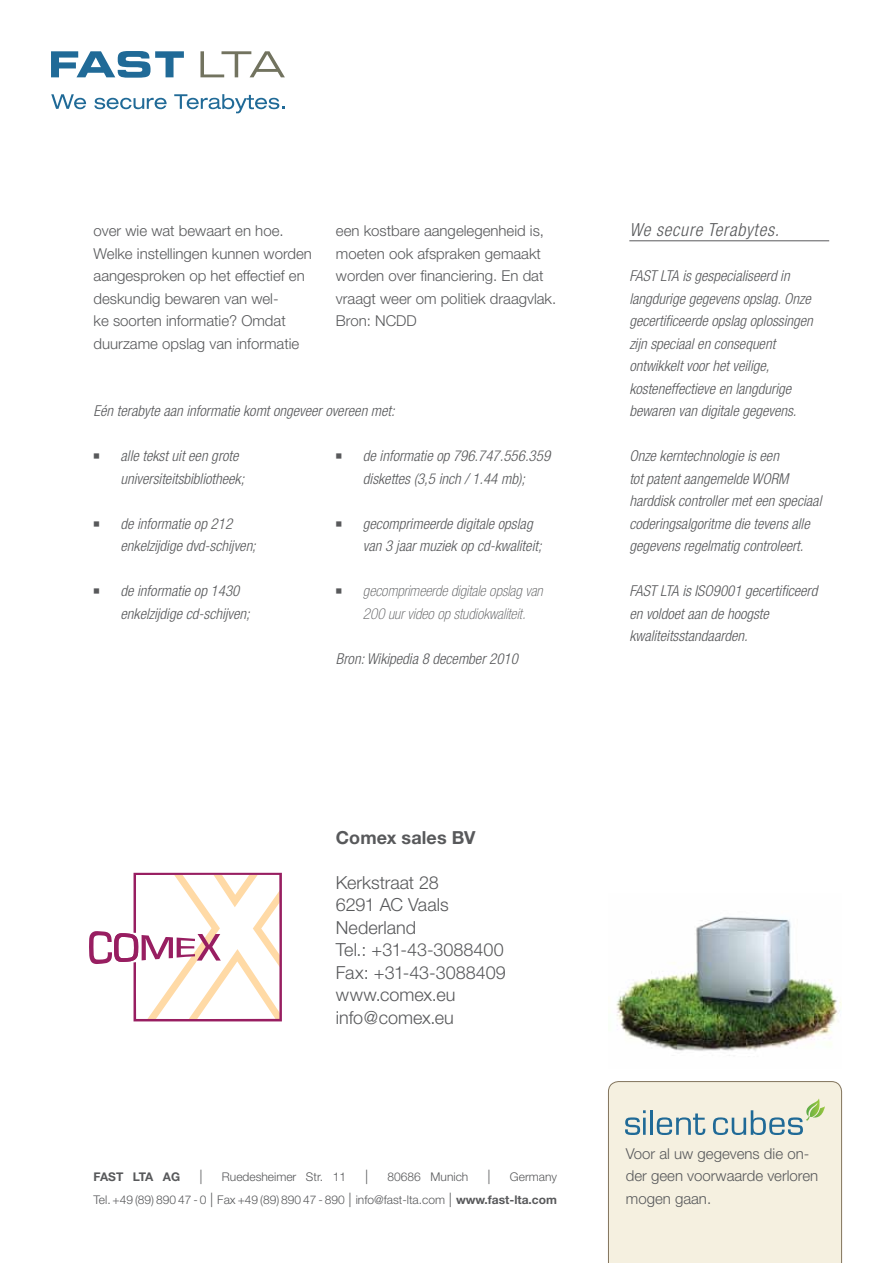
<style>
.page{position:relative;width:893px;height:1263px;background:#fff}
.page>*{position:absolute;margin:0;border:0;box-sizing:border-box;transform-origin:0 0}
.t1{font:300 18px/22.5px "Helvetica Neue";color:#58595b}
.t2{font:italic 300 condensed 18px "Helvetica Neue";letter-spacing:.04em;color:#58595b}
.t3{font:700 18px "Helvetica Neue";letter-spacing:.005em;color:#58595b}
.t4{font:italic 300 condensed 15px/22.5px "Helvetica Neue";color:#58595b}
.t5{font:300 15px/22.5px "Helvetica Neue";color:#58595b}
.t6{font:italic 100 condensed 15px/22.5px "Helvetica Neue";color:#58595b}
.t7{font:300 14.4px "Helvetica Neue";color:#58595b}
.t8{font:300 12px/22.5px "Helvetica Neue";color:#58595b;text-align:right}
.t9{font:700 12px "Helvetica Neue";letter-spacing:-.03em;color:#58595b}
.s1{font-size:14.4px}
.s2{font-weight:700}
</style>
<div class="page">
<svg style="left:200px;top:51px;width:85px;height:26px"></svg>
<svg style="left:51px;top:51px;width:133px;height:27px"></svg>
<svg style="left:51px;top:94px;width:35px;height:15px"></svg>
<svg style="left:94px;top:98px;width:73px;height:11px"></svg>
<svg style="left:174px;top:94px;width:111px;height:19px"></svg>
<div style="left:608px;top:1081px;width:234px;height:182px;background:#f5f0e0"></div>
<img style="left:616px;top:916px;width:226px;height:140px">
<svg style="left:89px;top:873px;width:193px;height:148px"></svg>
<hr style="left:629px;top:241px;width:200px;height:1px;background:#58595b">
<p class="t5" style="left:94px;top:219px;width:220px">over wie wat bewaart en hoe.<br>Welke instellingen kunnen worden aangesproken op het effectief en deskundig bewaren van wel-<br>ke soorten informatie? Omdat duurzame opslag van informatie</p>
<p class="t5" style="left:336px;top:219px;width:222px">een kostbare aangelegenheid is, moeten ook afspraken gemaakt worden over financiering. En dat vraagt weer om politiek draagvlak.<br>Bron: NCDD</p>
<p class="t4" style="left:94px;top:400px;width:303px">Eén terabyte aan informatie komt ongeveer overeen met:</p>
<p class="t4" style="left:121px;top:445px;width:125px">alle tekst uit een grote universiteitsbibliotheek;</p>
<p class="t4" style="left:121px;top:512px;width:137px">de informatie op 212 enkelzijdige dvd-schijven;</p>
<p class="t4" style="left:121px;top:580px;width:131px">de informatie op 1430 enkelzijdige cd-schijven;</p>
<p class="t4" style="left:363px;top:445px;width:189px">de informatie op 796.747.556.359 diskettes (3,5 inch / 1.44 mb);</p>
<p class="t4" style="left:363px;top:512px;width:180px">gecomprimeerde digitale opslag van 3 jaar muziek op cd-kwaliteit;</p>
<p class="t6" style="left:363px;top:580px;width:181px">gecomprimeerde digitale opslag van<br>200 uur video op studiokwaliteit.</p>
<p class="t4" style="left:336px;top:647px;width:183px">Bron: Wikipedia 8 december 2010</p>
<p class="t3" style="left:336px;top:826px;width:141px">Comex sales BV</p>
<p class="t1" style="left:336px;top:871px;width:171px">Kerkstraat 28<br>6291 AC Vaals<br>Nederland<br>Tel.: +31-43-3088400<br>Fax: +31-43-3088409 www.comex.eu info@comex.eu</p>
<p class="t9" style="left:94px;top:1170px;width:88px">FAST LTA AG</p>
<p class="t7" style="left:199px;top:1167px;width:5px">|</p>
<p class="t8" style="left:222px;top:1166px;width:126px">Ruedesheimer Str. 11</p>
<p class="t7" style="left:365px;top:1167px;width:5px">|</p>
<p class="t8" style="left:388px;top:1166px;width:82px">80686 Munich</p>
<p class="t7" style="left:487px;top:1167px;width:5px">|</p>
<p class="t8" style="left:94px;top:1166px;width:465px">Germany<br>Tel. +49 (89) 890 47 - 0 <span class="s1">|</span> Fax +49 (89) 890 47 - 890 <span class="s1">|</span> info@fast-lta.com <span class="s1">|</span> <span class="s2">www.fast-lta.com</span></p>
<p class="t2" style="left:629px;top:220px;width:151px">We secure Terabytes.</p>
<p class="t4" style="left:629px;top:265px;width:185px">FAST LTA is gespecialiseerd in langdurige gegevens opslag. Onze gecertificeerde opslag oplossingen zijn speciaal en consequent ontwikkelt voor het veilige, kosteneffectieve en langdurige bewaren van digitale gegevens.</p>
<p class="t4" style="left:629px;top:445px;width:194px">Onze kerntechnologie is een<br>tot patent aangemelde WORM harddisk controller met een speciaal coderingsalgoritme die tevens alle gegevens regelmatig controleert.</p>
<p class="t4" style="left:629px;top:580px;width:190px">FAST LTA is ISO9001 gecertificeerd en voldoet aan de hoogste kwaliteitsstandaarden.</p>
<p class="t5" style="left:626px;top:1142px;width:194px">Voor al uw gegevens die on&shy;der geen voorwaarde verloren mogen gaan.</p>
</div>
